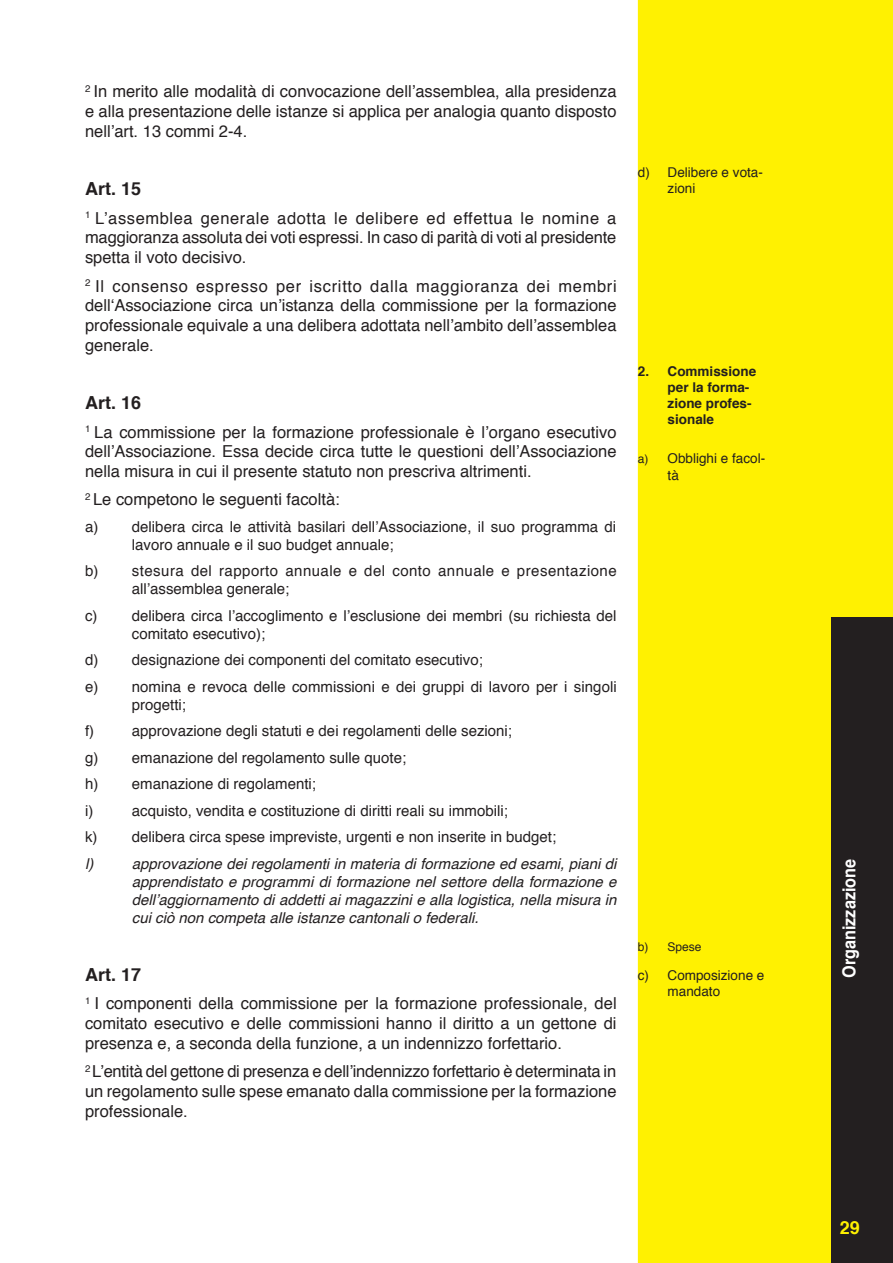
<style>
.page{position:relative;width:893px;height:1263px;background:#fff}
.page>*{position:absolute;margin:0;border:0;box-sizing:border-box;transform-origin:0 0}
.t1{font:700 18px "Helvetica";color:#231f20}
.t2{font:700 18px "Helvetica";color:#fff;scale:.9 1}
.t3{font:700 18px "Helvetica";color:#fff101}
.t4{font:16.5px/19.8px "Helvetica";color:#231f20;text-align:justify}
.t5{font:15px/26.5px "Helvetica";color:#231f20}
.t6{font:italic 15px/18px "Helvetica";color:#231f20;text-align:justify}
.t7{font:15px/18px "Helvetica";letter-spacing:.03em;color:#231f20}
.t8{font:13.5px/16.2px "Helvetica";color:#231f20}
.t9{font:700 13.5px/16.2px "Helvetica";color:#231f20}
.t10{font:12px "Helvetica";color:#231f20}
.s1{font-size:12px}
</style>
<div class="page">
<div style="left:638px;top:0;width:255px;height:1263px;background:#fff101"></div>
<div style="left:831px;top:617px;width:62px;height:646px;background:#231f20"></div>
<p class="t4" style="left:85px;top:82px;width:533px"><sup>2</sup> In merito alle modalità di convocazione dell’assemblea, alla presidenza e alla presentazione delle istanze si applica per analogia quanto disposto nell’art. 13 commi 2-4.</p>
<p class="t1" style="left:85px;top:175px;width:58px">Art. 15</p>
<p class="t4" style="left:85px;top:208px;width:533px"><sup>1</sup> L’assemblea generale adotta le delibere ed effettua le nomine a maggioranza assoluta dei voti espressi. In caso di parità di voti al presidente spetta il voto decisivo.</p>
<p class="t4" style="left:85px;top:276px;width:533px"><sup>2</sup> Il consenso espresso per iscritto dalla maggioranza dei membri dell‘Associazione circa un’istanza della commissione per la formazione professionale equivale a una delibera adottata nell’ambito dell’assemblea generale.</p>
<p class="t1" style="left:85px;top:388px;width:58px">Art. 16</p>
<p class="t4" style="left:85px;top:422px;width:533px"><sup>1</sup> La commissione per la formazione professionale è l’organo esecutivo dell’Associazione. Essa decide circa tutte le questioni dell’Associazione nella misura in cui il presente statuto non prescriva altrimenti.</p>
<p class="t4" style="left:85px;top:490px;width:256px"><sup>2</sup> Le competono le seguenti facoltà:</p>
<p class="t5" style="left:132px;top:518px;width:486px;line-height:18px;text-indent:-47px">a) delibera circa le attività basilari dell’Associazione, il suo programma di lavoro annuale e il suo budget annuale;</p>
<p class="t7" style="left:132px;top:563px;width:486px;text-indent:-47px">b) stesura del rapporto annuale e del conto annuale e presentazione all’assemblea generale;</p>
<p class="t5" style="left:132px;top:607px;width:486px;line-height:18px;text-indent:-47px">c) delibera circa l’accoglimento e l’esclusione dei membri (su richiesta del comitato esecutivo);</p>
<p class="t5" style="left:85px;top:647px;width:533px">d) designazione dei componenti del comitato esecutivo;<br>e) nomina e revoca delle commissioni e dei gruppi di lavoro per i singoli</p>
<p class="t5" style="left:132px;top:692px;width:56px">progetti;</p>
<p class="t5" style="left:85px;top:718px;width:11px">f)</p>
<p class="t5" style="left:85px;top:718px;width:429px;text-indent:47px">approvazione degli statuti e dei regolamenti delle sezioni; g) emanazione del regolamento sulle quote;<br>h) emanazione di regolamenti;<br>i)</p>
<p class="t5" style="left:85px;top:798px;width:473px;text-align:center">acquisto, vendita e costituzione di diritti reali su immobili;<br>k) delibera circa spese impreviste, urgenti e non inserite in budget;</p>
<p class="t6" style="left:85px;top:855px;width:10px">l)</p>
<p class="t6" style="left:132px;top:855px;width:486px">approvazione dei regolamenti in materia di formazione ed esami, piani di apprendistato e programmi di formazione nel settore della formazione e dell’aggiornamento di addetti ai magazzini e alla logistica, nella misura in cui ciò non competa alle istanze cantonali o federali.</p>
<p class="t1" style="left:85px;top:960px;width:58px">Art. 17</p>
<p class="t4" style="left:85px;top:994px;width:533px"><sup>1</sup> I componenti della commissione per la formazione professionale, del comitato esecutivo e delle commissioni hanno il diritto a un gettone di presenza e, a seconda della funzione, a un indennizzo forfettario.</p>
<p class="t4" style="left:85px;top:1062px;width:533px"><sup>2</sup> L’entità del gettone di presenza e dell’indennizzo forfettario è determinata in un regolamento sulle spese emanato dalla commissione per la formazione professionale.</p>
<p class="t8" style="left:668px;top:165px;width:97px;text-indent:-30px">d) Delibere e vota&shy;zioni</p>
<p class="t9" style="left:668px;top:363px;width:90px;text-indent:-30px">2. Commissione per la forma&shy;zione profes&shy;sionale</p>
<p class="t8" style="left:668px;top:451px;width:99px;text-indent:-30px"><span class="s1">a)</span> Obblighi e facol&shy;tà</p>
<p class="t10" style="left:638px;top:938px;width:65px">b) Spese</p>
<p class="t8" style="left:668px;top:968px;width:98px;text-indent:-30px">c) Composizione e mandato</p>
<p class="t2" style="left:835px;top:978px;width:134px;rotate:-90deg">Organizzazione</p>
<p class="t3" style="left:840px;top:1213px;width:22px">29</p>
</div>
